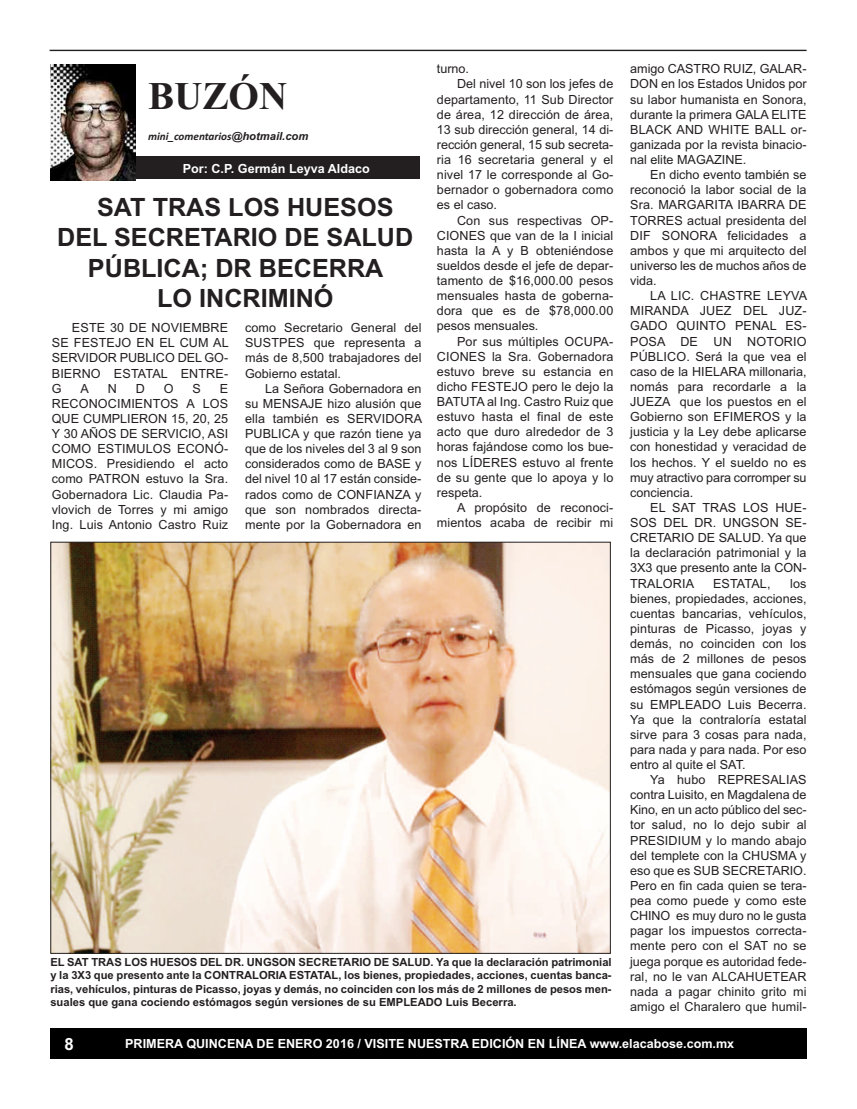
<style>
.page{position:relative;width:857px;height:1109px;background:#fff}
.page>*{position:absolute;margin:0;border:0;box-sizing:border-box;transform-origin:0 0}
.t1{font:700 39.2px "Times New Roman";color:#231f20}
.t2{font:700 25.2px "Arial";color:#231f20}
.t3{font:700 16.8px "Arial";color:#fff}
.t4{font:12.6px/15.1px "Arial";letter-spacing:.01em;color:#231f20;text-align:justify}
.t5{font:700 12.6px "Arial";color:#fff}
.t6{font:12.6px "Arial";letter-spacing:-.025em;color:#231f20}
.t7{font:700 11.2px/13.4px "Arial";color:#231f20;text-align:justify}
.t8{font:italic 700 11.2px "Calibri";color:#231f20}
.s1{font-family:"Arial"}
</style>
<div class="page">
<div style="left:50px;top:1028px;width:756px;height:30px;background:#000"></div>
<hr style="left:50px;top:50px;width:756px;height:1px;background:#231f20">
<div style="left:126px;top:157px;width:294px;height:22px;background:#231f20"></div>
<img style="left:50px;top:65px;width:85px;height:116px">
<img style="left:52px;top:544px;width:557px;height:408px">
<h1 class="t1" style="left:148px;top:72px;width:141px">BUZÓN</h1>
<p class="t8" style="left:148px;top:129px;width:162px">mini_comentarios<span class="s1">@hotmail.com</span></p>
<p class="t5" style="left:183px;top:161px;width:188px">Por: C.P. Germán Leyva Aldaco</p>
<h2 class="t2" style="left:97px;top:193px;width:298px">SAT TRAS LOS HUESOS</h2>
<h2 class="t2" style="left:57px;top:223px;width:358px">DEL SECRETARIO DE SALUD</h2>
<h2 class="t2" style="left:88px;top:253px;width:297px">PÚBLICA; DR BECERRA</h2>
<h2 class="t2" style="left:157px;top:283px;width:178px">LO INCRIMINÓ</h2>
<p class="t4" style="left:52px;top:320px;width:178px;text-indent:20px">ESTE 30 DE NOVIEMBRE SE FESTEJO EN EL CUM AL SERVIDOR PUBLICO DEL GO-BIERNO ESTATAL ENTRE-G</p>
<p class="t4" style="left:245px;top:320px;width:178px">como Secretario General del SUSTPES que representa a más de 8,500 trabajadores del Gobierno estatal.</p>
<p class="t4" style="left:245px;top:381px;width:179px;text-indent:20px">La Señora Gobernadora en su MENSAJE hizo alusión que ella también es SERVIDORA PUBLICA y que razón tiene ya que de los niveles del 3 al 9 son considerados como de BASE y del nivel 10 al 17 están conside&shy;rados como de CONFIANZA y que son nombrados directa&shy;mente por la Gobernadora en</p>
<p class="t4" style="left:80px;top:381px;width:10px">A</p>
<p class="t4" style="left:108px;top:381px;width:11px">N</p>
<p class="t4" style="left:136px;top:381px;width:11px">D</p>
<p class="t4" style="left:164px;top:381px;width:11px">O</p>
<p class="t4" style="left:192px;top:381px;width:10px">S</p>
<p class="t4" style="left:52px;top:381px;width:178px;text-indent:168px">E RECONOCIMIENTOS A LOS QUE CUMPLIERON 15, 20, 25<br>Y 30 AÑOS DE SERVICIO, ASI COMO ESTIMULOS ECONÓ-MICOS. Presidiendo el acto como PATRON estuvo la Sra.<br>Gobernadora Lic. Claudia Pa&shy;vlovich de Torres y mi amigo Ing. Luis Antonio Castro Ruiz</p>
<p class="t4" style="left:437px;top:61px;width:34px">turno.</p>
<p class="t4" style="left:457px;top:77px;width:158px">Del nivel 10 son los jefes de</p>
<p class="t4" style="left:437px;top:92px;width:178px">departamento, 11 Sub Director</p>
<p class="t4" style="left:437px;top:107px;width:178px">de área, 12 dirección de área,</p>
<p class="t4" style="left:437px;top:122px;width:178px">13 sub dirección general, 14 di-</p>
<p class="t4" style="left:437px;top:137px;width:178px">rección general, 15 sub secreta-</p>
<p class="t4" style="left:437px;top:152px;width:178px">ria 16 secretaria general y el</p>
<p class="t4" style="left:437px;top:167px;width:178px">nivel 17 le corresponde al Go-</p>
<p class="t4" style="left:437px;top:182px;width:178px">bernador o gobernadora como</p>
<p class="t4" style="left:437px;top:198px;width:62px">es el caso.</p>
<p class="t4" style="left:457px;top:213px;width:158px">Con sus respectivas OP-</p>
<p class="t4" style="left:437px;top:228px;width:178px">CIONES que van de la I inicial</p>
<p class="t4" style="left:437px;top:243px;width:178px">hasta la A y B obteniéndose</p>
<p class="t4" style="left:437px;top:258px;width:178px">sueldos desde el jefe de depar-</p>
<p class="t4" style="left:437px;top:273px;width:178px">tamento de $16,000.00 pesos</p>
<p class="t4" style="left:437px;top:288px;width:178px">mensuales hasta de goberna-</p>
<p class="t4" style="left:437px;top:303px;width:178px">dora que es de $78,000.00</p>
<p class="t4" style="left:437px;top:318px;width:103px">pesos mensuales.</p>
<p class="t4" style="left:457px;top:334px;width:158px">Por sus múltiples OCUPA-</p>
<p class="t4" style="left:437px;top:349px;width:178px">CIONES la Sra. Gobernadora</p>
<p class="t4" style="left:437px;top:364px;width:178px">estuvo breve su estancia en</p>
<p class="t4" style="left:437px;top:379px;width:178px">dicho FESTEJO pero le dejo la</p>
<p class="t4" style="left:437px;top:394px;width:178px">BATUTA al Ing. Castro Ruiz que</p>
<p class="t4" style="left:437px;top:409px;width:178px">estuvo hasta el final de este</p>
<p class="t4" style="left:437px;top:424px;width:178px">acto que duro alrededor de 3</p>
<p class="t4" style="left:437px;top:439px;width:178px">horas fajándose como los bue-</p>
<p class="t4" style="left:437px;top:455px;width:178px">nos LÍDERES estuvo al frente</p>
<p class="t4" style="left:437px;top:470px;width:178px">de su gente que lo apoya y lo</p>
<p class="t4" style="left:437px;top:485px;width:47px">respeta.</p>
<p class="t4" style="left:457px;top:500px;width:158px">A propósito de reconoci-</p>
<p class="t4" style="left:437px;top:515px;width:178px">mientos acaba de recibir mi</p>
<p class="t7" style="left:50px;top:955px;width:563px">EL SAT TRAS LOS HUESOS DEL DR. UNGSON SECRETARIO DE SALUD. Ya que la declaración patrimonial y la 3X3 que presento ante la CONTRALORIA ESTATAL, los bienes, propiedades, acciones, cuentas banca&shy;rias, vehículos, pinturas de Picasso, joyas y demás, no coinciden con los más de 2 millones de pesos men&shy;suales que gana cociendo estómagos según versiones de su EMPLEADO Luis Becerra.</p>
<p class="t4" style="left:630px;top:61px;width:178px">amigo CASTRO RUIZ, GALAR-DON en los Estados Unidos por su labor humanista en Sonora, durante la primera GALA ELITE BLACK AND WHITE BALL or&shy;ganizada por la revista binacio&shy;nal elite MAGAZINE.</p>
<p class="t4" style="left:630px;top:167px;width:178px;text-indent:20px">En dicho evento también se reconoció la labor social de la Sra. MARGARITA IBARRA DE TORRES actual presidenta del DIF SONORA felicidades a ambos y que mi arquitecto del universo les de muchos años de vida.</p>
<p class="t4" style="left:630px;top:288px;width:179px;text-indent:20px">LA LIC. CHASTRE LEYVA MIRANDA JUEZ DEL JUZ-GADO QUINTO PENAL ES-POSA DE UN NOTORIO PÚBLICO. Será la que vea el caso de la HIELARA millonaria, nomás para recordarle a la JUEZA que los puestos en el Gobierno son EFIMEROS y la justicia y la Ley debe aplicarse con honestidad y veracidad de los hechos. Y el sueldo no es muy atractivo para corromper su conciencia.</p>
<p class="t4" style="left:630px;top:500px;width:178px;text-indent:20px">EL SAT TRAS LOS HUE-SOS DEL DR. UNGSON SE-CRETARIO DE SALUD. Ya que la declaración patrimonial y la 3X3 que presento ante la CON-TRALORIA</p>
<p class="t6" style="left:713px;top:576px;width:59px">ESTATAL,</p>
<p class="t4" style="left:630px;top:576px;width:178px;text-indent:160px">los bienes, propiedades, acciones, cuentas bancarias, vehículos, pinturas de Picasso, joyas y demás, no coinciden con los más de 2 millones de pesos mensuales que gana cociendo estómagos según versiones de su EMPLEADO Luis Becerra.<br>Ya que la contraloría estatal sirve para 3 cosas para nada, para nada y para nada. Por eso entro al quite el SAT.</p>
<p class="t4" style="left:630px;top:772px;width:178px;text-indent:20px">Ya hubo REPRESALIAS contra Luisito, en Magdalena de Kino, en un acto público del sec&shy;tor salud, no lo dejo subir al PRESIDIUM y lo mando abajo del templete con la CHUSMA y eso que es SUB SECRETARIO.<br>Pero en fin cada quien se tera&shy;pea como puede y como este CHINO es muy duro no le gusta pagar los impuestos correcta&shy;mente pero con el SAT no se juega porque es autoridad fede&shy;ral, no le van ALCAHUETEAR nada a pagar chinito grito mi amigo el Charalero que humil-</p>
<h3 class="t3" style="left:65px;top:1034px;width:11px">8</h3>
<p class="t5" style="left:125px;top:1037px;width:610px">PRIMERA QUINCENA DE ENERO 2016 / VISITE NUESTRA EDICIÓN EN LÍNEA www.elacabose.com.mx</p>
</div>
